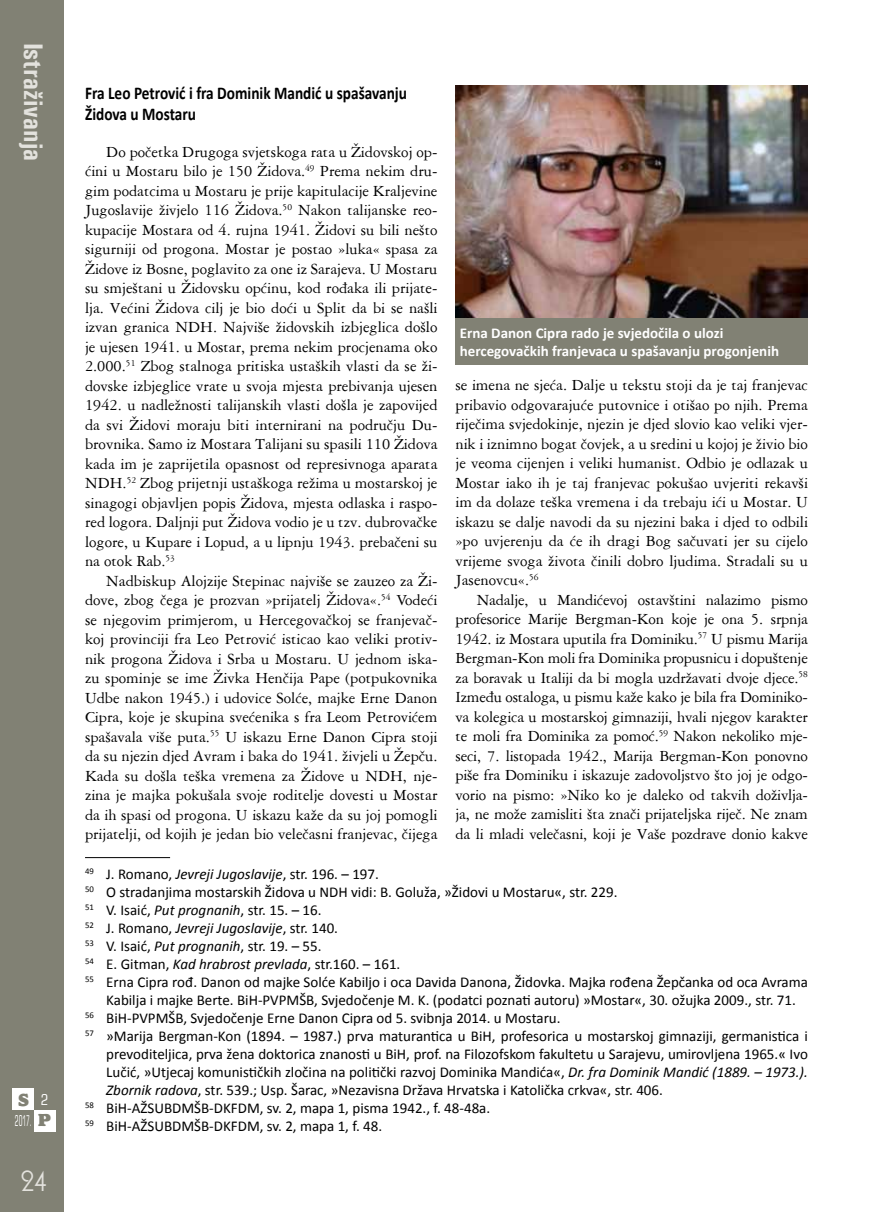
<style>
.page{position:relative;width:893px;height:1212px;background:#fff}
.page>*{position:absolute;margin:0;border:0;box-sizing:border-box;transform-origin:0 0}
.t1{font:700 condensed 27px "Univers";color:#e3e2dd}
.t2{font:27px "Andes";color:#e3e2dd}
.t3{font:700 18px/21.6px "Calibri";color:#000;scale:.85 1}
.t4{font:800 18px "Alfredo";color:#818174}
.t5{font:16.5px/19.5px "American Garamond BT";color:#000;text-align:justify}
.t6{font:15px "Calibri";color:#000}
.t7{font:700 15px/18px "Calibri";color:#fff}
.t8{font:condensed 15px "Square 721 BT";color:#fff;scale:.5 1}
.t9{font:condensed 15px "Square 721 BT";color:#fff}
.s1{font-family:"Alfredo";font-weight:800;font-stretch:normal;font-size:18px;color:#818174}
.s2{font-style:italic}
</style>
<div class="page">
<div style="left:0;top:0;width:64px;height:1212px;background:#818174"></div>
<div style="left:13px;top:1089px;width:21px;height:21px;background:#fff"></div>
<div style="left:34px;top:1110px;width:21px;height:21px;background:#fff"></div>
<hr style="left:85px;top:857px;width:85px;height:1px;background:#000">
<img style="left:455px;top:85px;width:353px;height:233px">
<div style="left:455px;top:318px;width:353px;height:47px;background:#818174"></div>
<h1 class="t1" style="left:50px;top:43px;width:120px;rotate:90deg">Istraživanja</h1>
<p class="t4" style="left:18px;top:1090px;width:12px">S</p>
<p class="t8" style="left:15px;top:1112px;width:73px">2017. <span class="s1">p</span></p>
<p class="t9" style="left:41px;top:1090px;width:9px">2</p>
<h1 class="t2" style="left:21px;top:1169px;width:27px">24</h1>
<p class="t3" style="left:85px;top:81px;width:380px">Fra Leo Petrović i fra Dominik Mandić u spašavanju<br>Židova u Mostaru</p>
<p class="t5" style="left:85px;top:142px;width:354px;text-indent:21px">Do početka Drugoga svjetskoga rata u Židovskoj op&shy;ćini u Mostaru bilo je 150 Židova.<sup>49</sup> Prema nekim dru&shy;gim podatcima u Mostaru je prije kapitulacije Kraljevine Jugoslavije živjelo 116 Židova.<sup>50</sup> Nakon talijanske reo&shy;kupacije Mostara od 4. rujna 1941. Židovi su bili nešto sigurniji od progona. Mostar je postao »luka« spasa za Židove iz Bosne, poglavito za one iz Sarajeva. U Mostaru su smještani u Židovsku općinu, kod rođaka ili prijate&shy;lja. Većini Židova cilj je bio doći u Split da bi se našli izvan granica NDH. Najviše židovskih izbjeglica došlo je ujesen 1941. u Mostar, prema nekim procjenama oko 2.000.<sup>51</sup> Zbog stalnoga pritiska ustaških vlasti da se ži&shy;dovske izbjeglice vrate u svoja mjesta prebivanja ujesen 1942. u nadležnosti talijanskih vlasti došla je zapovijed da svi Židovi moraju biti internirani na području Du&shy;brovnika. Samo iz Mostara Talijani su spasili 110 Židova kada im je zaprijetila opasnost od represivnoga aparata NDH.<sup>52</sup> Zbog prijetnji ustaškoga režima u mostarskoj je sinagogi objavljen popis Židova, mjesta odlaska i raspo&shy;red logora. Daljnji put Židova vodio je u tzv. dubrovačke logore, u Kupare i Lopud, a u lipnju 1943. prebačeni su na otok Rab.<sup>53</sup></p>
<p class="t5" style="left:85px;top:571px;width:354px;text-indent:21px">Nadbiskup Alojzije Stepinac najviše se zauzeo za Ži&shy;dove, zbog čega je prozvan »prijatelj Židova«.<sup>54</sup> Vodeći se njegovim primjerom, u Hercegovačkoj se franjevač&shy;koj provinciji fra Leo Petrović isticao kao veliki protiv&shy;nik progona Židova i Srba u Mostaru. U jednom iska&shy;zu spominje se ime Živka Henčija Pape (potpukovnika Udbe nakon 1945.) i udovice Solće, majke Erne Danon Cipra, koje je skupina svećenika s fra Leom Petrovićem spašavala više puta.<sup>55</sup> U iskazu Erne Danon Cipra stoji da su njezin djed Avram i baka do 1941. živjeli u Žepču.<br>Kada su došla teška vremena za Židove u NDH, nje&shy;zina je majka pokušala svoje roditelje dovesti u Mostar da ih spasi od progona. U iskazu kaže da su joj pomogli prijatelji, od kojih je jedan bio velečasni franjevac, čijega</p>
<p class="t7" style="left:460px;top:324px;width:321px">Erna Danon Cipra rado je svjedočila o ulozi hercegovačkih franjevaca u spašavanju progonjenih</p>
<p class="t5" style="left:455px;top:375px;width:354px">se imena ne sjeća. Dalje u tekstu stoji da je taj franjevac pribavio odgovarajuće putovnice i otišao po njih. Prema riječima svjedokinje, njezin je djed slovio kao veliki vjer&shy;nik i iznimno bogat čovjek, a u sredini u kojoj je živio bio je veoma cijenjen i veliki humanist. Odbio je odlazak u Mostar iako ih je taj franjevac pokušao uvjeriti rekavši im da dolaze teška vremena i da trebaju ići u Mostar. U iskazu se dalje navodi da su njezini baka i djed to odbili »po uvjerenju da će ih dragi Bog sačuvati jer su cijelo vrijeme svoga života činili dobro ljudima. Stradali su u Jasenovcu«.<sup>56</sup></p>
<p class="t5" style="left:455px;top:590px;width:354px;text-indent:21px">Nadalje, u Mandićevoj ostavštini nalazimo pismo profesorice Marije Bergman-Kon koje je ona 5. srpnja 1942. iz Mostara uputila fra Dominiku.<sup>57</sup> U pismu Marija Bergman-Kon moli fra Dominika propusnicu i dopuštenje za boravak u Italiji da bi mogla uzdržavati dvoje djece.<sup>58<br></sup>Između ostaloga, u pismu kaže kako je bila fra Dominiko&shy;va kolegica u mostarskoj gimnaziji, hvali njegov karakter te moli fra Dominika za pomoć.<sup>59</sup> Nakon nekoliko mje&shy;seci, 7. listopada 1942., Marija Bergman-Kon ponovno piše fra Dominiku i iskazuje zadovoljstvo što joj je odgo&shy;vorio na pismo: »Niko ko je daleko od takvih doživlja&shy;ja, ne može zamisliti šta znači prijateljska riječ. Ne znam da li mladi velečasni, koji je Vaše pozdrave donio kakve</p>
<p class="t6" style="left:85px;top:865px;width:295px"><sup>49</sup> J. Romano, <span class="s2">Jevreji Jugoslavije</span>, str. 196. – 197.</p>
<p class="t6" style="left:85px;top:883px;width:534px"><sup>50</sup> O stradanjima mostarskih Židova u NDH vidi: B. Goluža, »Židovi u Mostaru«, str. 229.</p>
<p class="t6" style="left:85px;top:901px;width:238px"><sup>51</sup> V. Isaić, <span class="s2">Put prognanih</span>, str. 15. – 16.</p>
<p class="t6" style="left:85px;top:919px;width:255px"><sup>52</sup> J. Romano, <span class="s2">Jevreji Jugoslavije</span>, str. 140.</p>
<p class="t6" style="left:85px;top:937px;width:238px"><sup>53</sup> V. Isaić, <span class="s2">Put prognanih</span>, str. 19. – 55.</p>
<p class="t6" style="left:85px;top:955px;width:317px"><sup>54</sup> E. Gitman, <span class="s2">Kad hrabrost prevlada</span>, str.160. – 161.</p>
<p class="t6" style="left:85px;top:973px;width:724px"><sup>55</sup> Erna Cipra rođ. Danon od majke Solće Kabiljo i oca Davida Danona, Židovka. Majka rođena Žepčanka od oca Avrama</p>
<p class="t6" style="left:106px;top:991px;width:691px">Kabilja i majke Berte. BiH-PVPMŠB, Svjedočenje M. K. (podatci poznati autoru) »Mostar«, 30. ožujka 2009., str. 71.</p>
<p class="t6" style="left:85px;top:1009px;width:477px"><sup>56</sup> BiH-PVPMŠB, Svjedočenje Erne Danon Cipra od 5. svibnja 2014. u Mostaru.</p>
<p class="t6" style="left:85px;top:1027px;width:724px"><sup>57</sup> »Marija Bergman-Kon (1894. – 1987.) prva maturantica u BiH, profesorica u mostarskoj gimnaziji, germanistica i</p>
<p class="t6" style="left:106px;top:1045px;width:703px">prevoditeljica, prva žena doktorica znanosti u BiH, prof. na Filozofskom fakultetu u Sarajevu, umirovljena 1965.« Ivo</p>
<p class="t6" style="left:106px;top:1063px;width:703px">Lučić, »Utjecaj komunističkih zločina na politički razvoj Dominika Mandića«, <span class="s2">Dr. fra Dominik Mandić (1889. – 1973.).</span></p>
<p class="t6" style="left:106px;top:1081px;width:558px"><span class="s2">Zbornik radova</span>, str. 539.; Usp. Šarac, »Nezavisna Država Hrvatska i Katolička crkva«, str. 406.</p>
<p class="t6" style="left:85px;top:1099px;width:407px"><sup>58</sup> BiH-AŽSUBDMŠB-DKFDM, sv. 2, mapa 1, pisma 1942., f. 48-48a.</p>
<p class="t6" style="left:85px;top:1117px;width:299px"><sup>59</sup> BiH-AŽSUBDMŠB-DKFDM, sv. 2, mapa 1, f. 48.</p>
</div>
